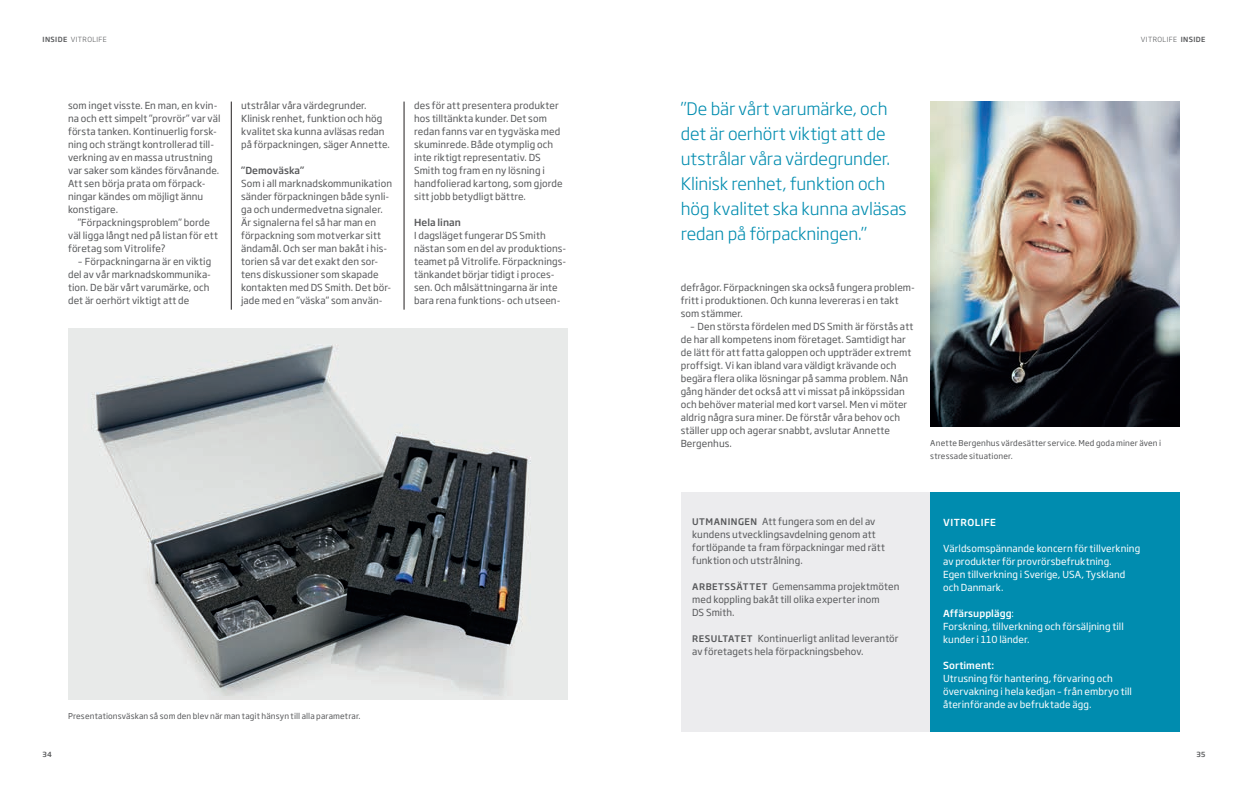
<style>
.page{position:relative;width:1248px;height:794px;background:#fff}
.page>*{position:absolute;margin:0;border:0;box-sizing:border-box;transform-origin:0 0}
.t1{font:300 17px/25px "Soho Gothic Pro";letter-spacing:-.005em;color:#008caf}
.t2{font:9.6px/13px "Soho Gothic Pro";letter-spacing:.01em;color:#57585a}
.t3{font:9.6px/13px "Soho Gothic Pro";letter-spacing:.005em;color:#fff}
.t4{font:500 9.6px "Soho Gothic Pro";letter-spacing:.005em;color:#57585a}
.t5{font:500 9.6px "Soho Gothic Pro";letter-spacing:.01em;color:#fff}
.t6{font:500 9.6px "Soho Gothic Pro";letter-spacing:.045em;color:#fff}
.t7{font:8px/13px "Soho Gothic Pro";letter-spacing:.015em;color:#57585a}
.t8{font:300 7px "Soho Gothic Pro";letter-spacing:.06em;color:#57585a}
.t9{font:500 7px "Soho Gothic Pro";color:#57585a}
.s1{font-weight:500}
.s2{font-weight:500;font-size:9px}
</style>
<div class="page">
<div style="left:680px;top:492px;width:250px;height:239px;background:#ececee"></div>
<div style="left:930px;top:492px;width:249px;height:239px;background:#008caf"></div>
<img style="left:930px;top:102px;width:249px;height:325px">
<img style="left:68px;top:328px;width:499px;height:372px">
<hr style="left:231px;top:102px;width:1px;height:208px;background:#231f20">
<hr style="left:404px;top:102px;width:1px;height:208px;background:#231f20">
<p class="t8" style="left:43px;top:34px;width:66px"><span class="s1">INSIDE</span> VITROLIFE</p>
<p class="t8" style="left:1140px;top:34px;width:66px">VITROLIFE <span class="s1">INSIDE</span></p>
<p class="t2" style="left:68px;top:98px;width:154px">som inget visste. En man, en kvin&shy;na och ett simpelt ”provrör” var väl första tanken. Kontinuerlig forsk&shy;ning och strängt kontrollerad till&shy;verkning av en massa utrustning var saker som kändes förvånande.<br>Att sen börja prata om förpack&shy;ningar kändes om möjligt ännu konstigare.</p>
<p class="t2" style="left:68px;top:215px;width:151px;text-indent:10px">”Förpackningsproblem” borde väl ligga långt ned på listan för ett företag som Vitrolife?</p>
<p class="t2" style="left:68px;top:254px;width:145px;text-indent:10px">– Förpackningarna är en viktig del av vår marknadskommunika&shy;tion. De bär vårt varumärke, och det är oerhört viktigt att de</p>
<p class="t2" style="left:241px;top:98px;width:150px">utstrålar våra värdegrunder.<br>Klinisk renhet, funktion och hög kvalitet ska kunna avläsas redan på förpackningen, säger Annette.</p>
<p class="t4" style="left:241px;top:163px;width:65px">”Demoväska”</p>
<p class="t2" style="left:241px;top:176px;width:152px">Som i all marknadskommunikation sänder förpackningen både synli&shy;ga och undermedvetna signaler.<br>Är signalerna fel så har man en förpackning som motverkar sitt ändamål. Och ser man bakåt i his&shy;torien så var det exakt den sor&shy;tens diskussioner som skapade kontakten med DS Smith. Det bör&shy;jade med en ”väska” som använ-</p>
<p class="t2" style="left:414px;top:98px;width:150px">des för att presentera produkter hos tilltänkta kunder. Det som redan fanns var en tygväska med skuminrede. Både otymplig och inte riktigt representativ. DS<br>Smith tog fram en ny lösning i handfolierad kartong, som gjorde sitt jobb betydligt bättre.</p>
<p class="t4" style="left:414px;top:215px;width:48px">Hela linan</p>
<p class="t2" style="left:414px;top:228px;width:154px">I dagsläget fungerar DS Smith nästan som en del av produktions&shy;teamet på Vitrolife. Förpacknings&shy;tänkandet börjar tidigt i proces&shy;sen. Och målsättningarna är inte bara rena funktions- och utseen-</p>
<h1 class="t1" style="left:680px;top:95px;width:227px">”De bär vårt varumärke, och det är oerhört viktigt att de utstrålar våra värdegrunder.<br>Klinisk renhet, funktion och hög kvalitet ska kunna avläsas redan på förpackningen.”</h1>
<p class="t2" style="left:680px;top:280px;width:236px">defrågor. Förpackningen ska också fungera problem&shy;fritt i produktionen. Och kunna levereras i en takt som stämmer.</p>
<p class="t2" style="left:680px;top:319px;width:234px;text-indent:10px">– Den största fördelen med DS Smith är förstås att de har all kompetens inom företaget. Samtidigt har de lätt för att fatta galoppen och uppträder extremt proffsigt. Vi kan ibland vara väldigt krävande och begära flera olika lösningar på samma problem. Nån gång händer det också att vi missat på inköpssidan och behöver material med kort varsel. Men vi möter aldrig några sura miner. De förstår våra behov och ställer upp och agerar snabbt, avslutar Annette Bergenhus.</p>
<p class="t7" style="left:930px;top:436px;width:232px">Anette Bergenhus värdesätter service. Med goda miner även i stressade situationer.</p>
<p class="t2" style="left:692px;top:514px;width:194px"><span class="s2">UTMANINGEN</span> Att fungera som en del av kundens utvecklingsavdelning genom att fortlöpande ta fram förpackningar med rätt funktion och utstrålning.</p>
<p class="t2" style="left:692px;top:579px;width:209px"><span class="s2">ARBETSSÄTTET</span> Gemensamma projektmöten med koppling bakåt till olika experter inom<br>DS Smith.</p>
<p class="t2" style="left:692px;top:631px;width:208px"><span class="s2">RESULTATET</span> Kontinuerligt anlitad leverantör av företagets hela förpackningsbehov.</p>
<p class="t6" style="left:943px;top:514px;width:54px">VITROLIFE</p>
<p class="t3" style="left:943px;top:541px;width:199px">Världsomspännande koncern för tillverkning av produkter för provrörsbefruktning.<br>Egen tillverkning i Sverige, USA, Tyskland och Danmark.</p>
<p class="t3" style="left:943px;top:606px;width:182px"><span class="s1">Affärsupplägg</span>:<br>Forskning, tillverkning och försäljning till kunder i 110 länder.</p>
<p class="t5" style="left:943px;top:657px;width:53px">Sortiment:</p>
<p class="t3" style="left:943px;top:671px;width:190px">Utrusning för hantering, förvaring och övervakning i hela kedjan – från embryo till återinförande av befruktade ägg.</p>
<p class="t7" style="left:68px;top:709px;width:294px">Presentationsväskan så som den blev när man tagit hänsyn till alla parametrar.</p>
<p class="t9" style="left:43px;top:749px;width:11px">34</p>
<p class="t9" style="left:1196px;top:749px;width:10px">35</p>
</div>
